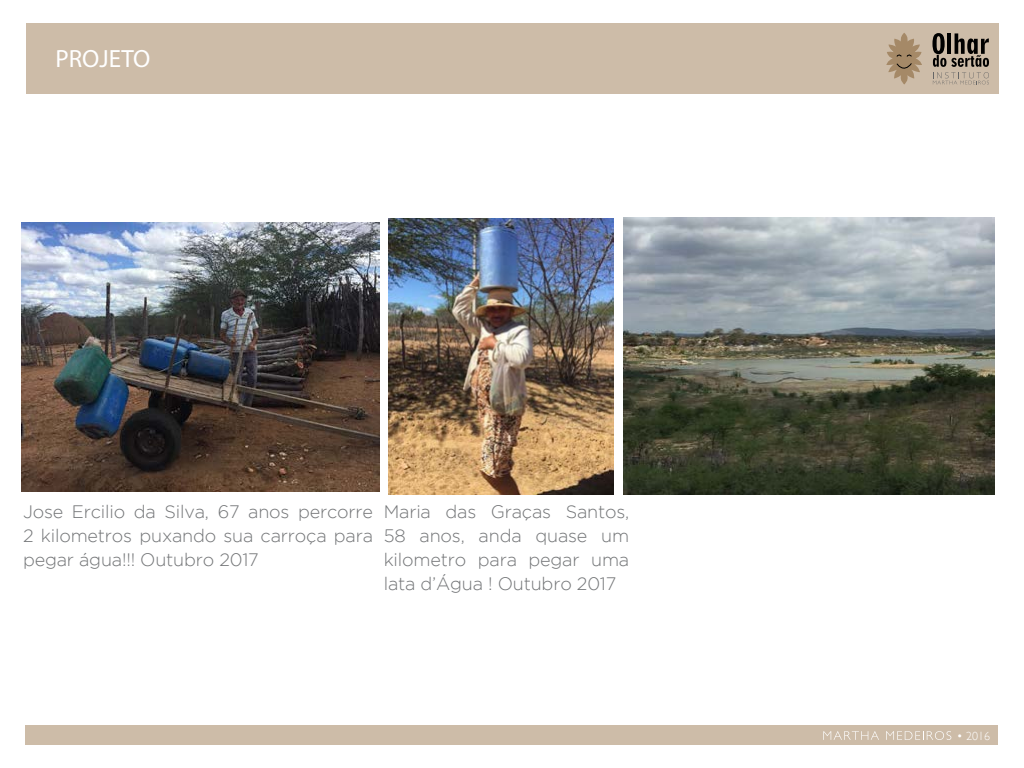
<style>
.page{position:relative;width:1024px;height:768px;background:#fff}
.page>*{position:absolute;margin:0;border:0;box-sizing:border-box;transform-origin:0 0}
.t1{font:25px "Myriad Pro";color:#fff}
.t2{font:300 18px/24px "Gotham";letter-spacing:-.01em;color:#737577;text-align:justify}
.t3{font:300 12px "Gill Sans";color:#fff}
</style>
<div class="page">
<div style="left:26px;top:726px;width:972px;height:19px;background:#cdbca8"></div>
<svg style="left:823px;top:731px;width:56px;height:9px"></svg>
<svg style="left:886px;top:731px;width:65px;height:9px"></svg>
<div style="left:26px;top:23px;width:972px;height:71px;background:#cdbca8"></div>
<svg style="left:886px;top:33px;width:36px;height:51px"></svg>
<svg style="left:932px;top:33px;width:57px;height:51px"></svg>
<img style="left:21px;top:222px;width:359px;height:270px">
<img style="left:624px;top:217px;width:370px;height:278px">
<img style="left:389px;top:218px;width:225px;height:277px">
<h1 class="t1" style="left:55px;top:43px;width:96px">PROJETO</h1>
<p class="t2" style="left:23px;top:499px;width:352px">Jose Ercilio da Silva, 67 anos percorre 2 kilometros puxando sua carroça para pegar água!!! Outubro 2017</p>
<p class="t2" style="left:384px;top:499px;width:247px">Maria das Graças Santos, 58 anos, anda quase um kilometro para pegar uma lata d’Água ! Outubro 2017</p>
<p class="t3" style="left:957px;top:726px;width:35px">• 2016</p>
</div>
